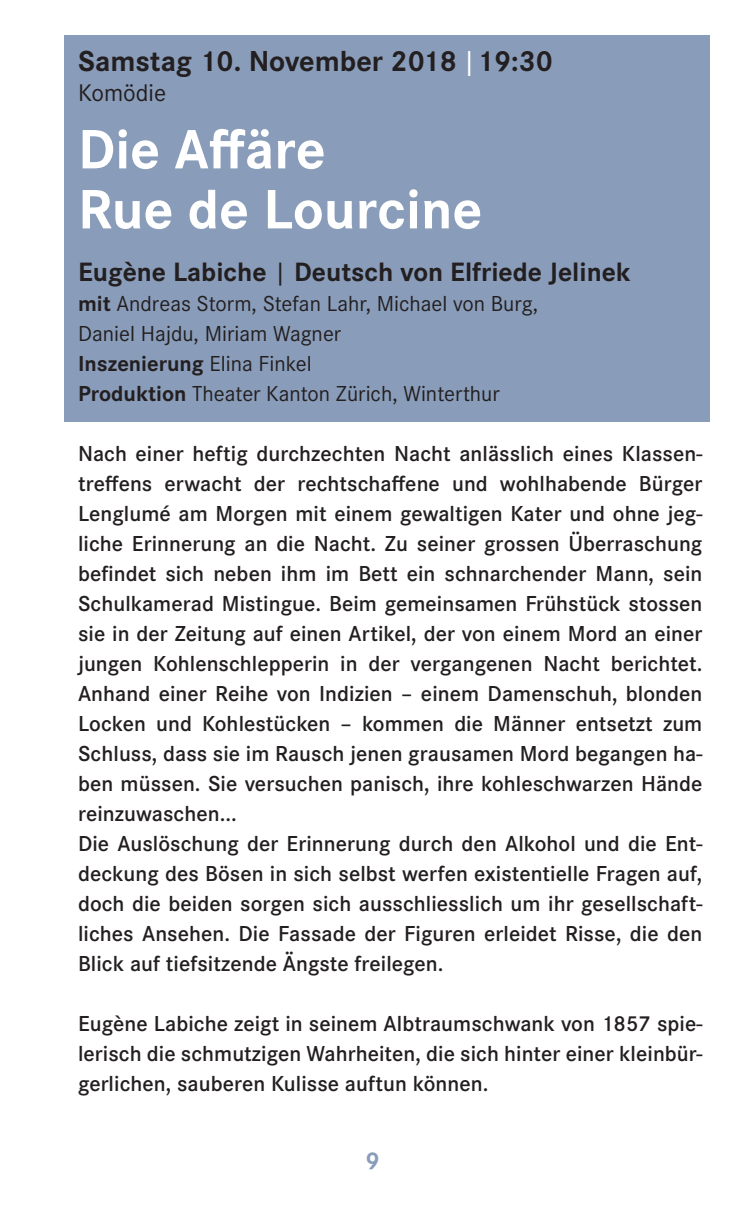
<style>
.page{position:relative;width:745px;height:1205px;background:#fff}
.page>*{position:absolute;margin:0;border:0;box-sizing:border-box;transform-origin:0 0}
.t1{font:700 57.5px/60px "Corporate S";color:#fff}
.t2{font:700 30px "Corporate S";color:#231f20}
.t3{font:700 27.5px "Corporate S";color:#231f20}
.t4{font:25px "Corporate S";color:#231f20}
.t5{font:700 25px "Corporate S";color:#899cb9}
.t6{font:600 22.5px/30px "Corporate S";letter-spacing:.005em;color:#231f20}
.t7{font:22.5px/30px "Corporate S";color:#231f20}
.s1{font-weight:400;color:#fff}
.s2{font-weight:400}
.s3{font-weight:700}
</style>
<div class="page">
<div style="left:64px;top:35px;width:645px;height:387px;background:#899cb9"></div>
<h2 class="t2" style="left:78px;top:40px;width:476px">Samstag 10. November 2018 <span class="s1">|</span>19:30</h2>
<p class="t4" style="left:78px;top:76px;width:90px">Komödie</p>
<h1 class="t1" style="left:78px;top:117px;width:405px">Die Affäre<br>Rue de Lourcine</h1>
<p class="t3" style="left:78px;top:253px;width:553px">Eugène Labiche <span class="s2">|</span> Deutsch von Elfriede Jelinek</p>
<p class="t7" style="left:78px;top:288px;width:461px"><span class="s3">mit</span> Andreas Storm, Stefan Lahr, Michael von Burg, Daniel Hajdu, Miriam Wagner<br><span class="s3">Inszenierung</span> Elina Finkel<br><span class="s3">Produktion</span> Theater Kanton Zürich, Winterthur</p>
<p class="t6" style="left:78px;top:438px;width:625px">Nach einer heftig durchzechten Nacht anlässlich eines Klassen&shy;treffens erwacht der rechtschaffene und wohlhabende Bürger Lenglumé am Morgen mit einem gewaltigen Kater und ohne jeg&shy;liche Erinnerung an die Nacht. Zu seiner grossen Überraschung befindet sich neben ihm im Bett ein schnarchender Mann, sein Schulkamerad Mistingue. Beim gemeinsamen Frühstück stossen sie in der Zeitung auf einen Artikel, der von einem Mord an einer jungen Kohlenschlepperin in der vergangenen Nacht berichtet.<br>Anhand einer Reihe von Indizien – einem Damenschuh, blonden Locken und Kohlestücken – kommen die Männer entsetzt zum Schluss, dass sie im Rausch jenen grausamen Mord begangen ha&shy;ben müssen. Sie versuchen panisch, ihre kohleschwarzen Hände reinzuwaschen...<br>Die Auslöschung der Erinnerung durch den Alkohol und die Ent&shy;deckung des Bösen in sich selbst werfen existentielle Fragen auf, doch die beiden sorgen sich ausschliesslich um ihr gesellschaft&shy;liches Ansehen. Die Fassade der Figuren erleidet Risse, die den Blick auf tiefsitzende Ängste freilegen.</p>
<p class="t6" style="left:78px;top:1007px;width:625px;text-align:justify">Eugène Labiche zeigt in seinem Albtraumschwank von 1857 spie&shy;lerisch die schmutzigen Wahrheiten, die sich hinter einer kleinbür&shy;gerlichen, sauberen Kulisse auftun können.</p>
<p class="t5" style="left:365px;top:1143px;width:16px">9</p>
</div>
